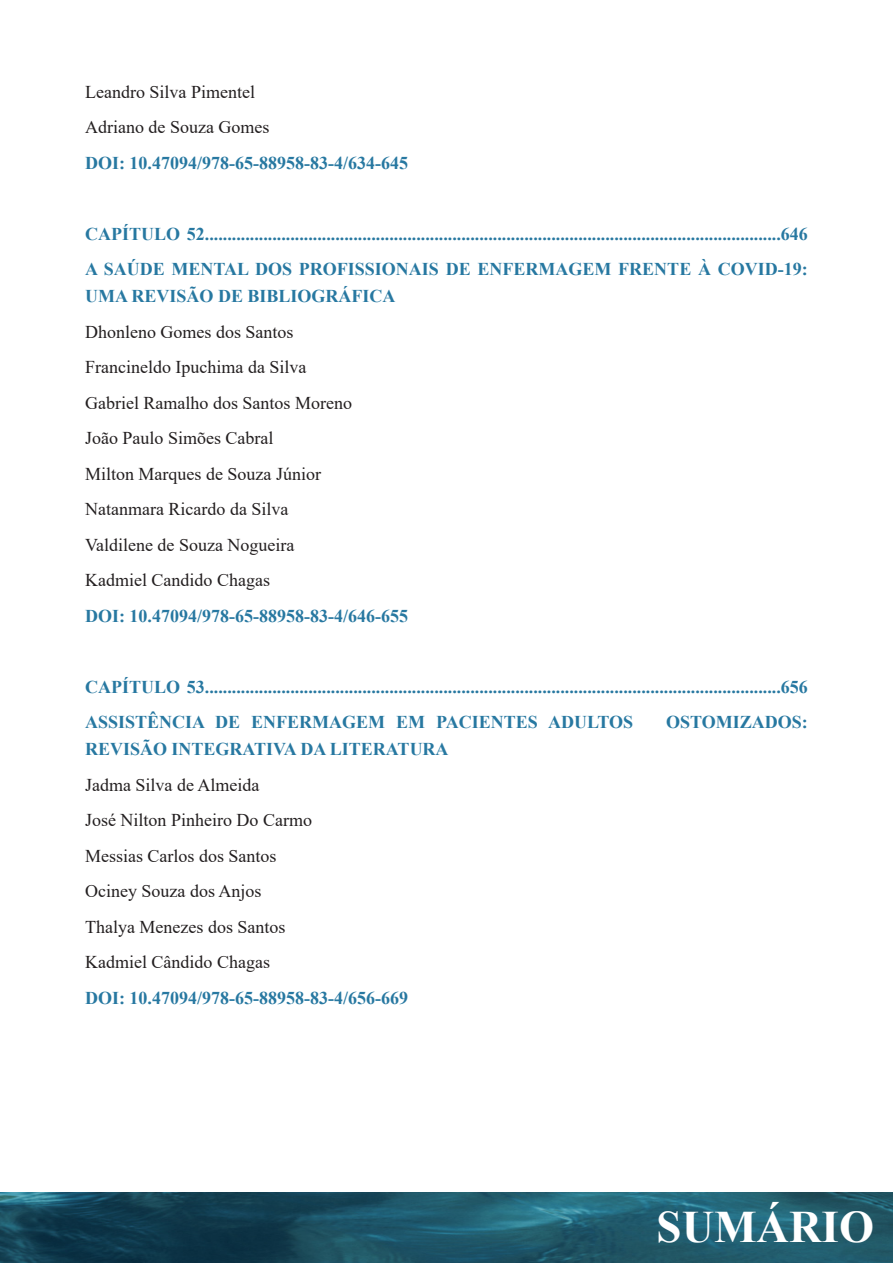
<style>
.page{position:relative;width:893px;height:1263px;background:#fff}
.page>*{position:absolute;margin:0;border:0;box-sizing:border-box;transform-origin:0 0}
.t1{font:700 45px "Times New Roman";color:#fff}
.t2{font:700 18px/27px "Times New Roman";color:#2778a1}
.t3{font:18px "Times New Roman";color:#231f20}
</style>
<div class="page">
<img style="left:0;top:1193px;width:893px;height:70px">
<p class="t3" style="left:85px;top:79px;width:171px">Leandro Silva Pimentel</p>
<p class="t3" style="left:85px;top:114px;width:186px">Adriano de Souza Gomes</p>
<p class="t2" style="left:85px;top:148px;width:324px">DOI: 10.47094/978-65-88958-83-4/634-645</p>
<p class="t2" style="left:85px;top:219px;width:724px">CAPÍTULO 52................................................................................................................................646</p>
<p class="t2" style="left:85px;top:255px;width:724px">A SAÚDE MENTAL DOS PROFISSIONAIS DE ENFERMAGEM FRENTE À COVID-19:<br>UMA REVISÃO DE BIBLIOGRÁFICA</p>
<p class="t3" style="left:85px;top:319px;width:210px">Dhonleno Gomes dos Santos</p>
<p class="t3" style="left:85px;top:354px;width:223px">Francineldo Ipuchima da Silva</p>
<p class="t3" style="left:85px;top:390px;width:268px">Gabriel Ramalho dos Santos Moreno</p>
<p class="t3" style="left:85px;top:425px;width:190px">João Paulo Simões Cabral</p>
<p class="t3" style="left:85px;top:461px;width:237px">Milton Marques de Souza Júnior</p>
<p class="t3" style="left:85px;top:496px;width:205px">Natanmara Ricardo da Silva</p>
<p class="t3" style="left:85px;top:532px;width:211px">Valdilene de Souza Nogueira</p>
<p class="t3" style="left:85px;top:567px;width:186px">Kadmiel Candido Chagas</p>
<p class="t2" style="left:85px;top:602px;width:324px">DOI: 10.47094/978-65-88958-83-4/646-655</p>
<p class="t2" style="left:85px;top:673px;width:724px">CAPÍTULO 53................................................................................................................................656</p>
<p class="t2" style="left:85px;top:708px;width:550px">ASSISTÊNCIA DE ENFERMAGEM EM PACIENTES ADULTOS</p>
<p class="t2" style="left:666px;top:708px;width:143px">OSTOMIZADOS:</p>
<p class="t2" style="left:85px;top:735px;width:365px">REVISÃO INTEGRATIVA DA LITERATURA</p>
<p class="t3" style="left:85px;top:772px;width:176px">Jadma Silva de Almeida</p>
<p class="t3" style="left:85px;top:807px;width:228px">José Nilton Pinheiro Do Carmo</p>
<p class="t3" style="left:85px;top:843px;width:193px">Messias Carlos dos Santos</p>
<p class="t3" style="left:85px;top:878px;width:178px">Ociney Souza dos Anjos</p>
<p class="t3" style="left:85px;top:914px;width:202px">Thalya Menezes dos Santos</p>
<p class="t3" style="left:85px;top:949px;width:186px">Kadmiel Cândido Chagas</p>
<p class="t2" style="left:85px;top:984px;width:324px">DOI: 10.47094/978-65-88958-83-4/656-669</p>
<h1 class="t1" style="left:657px;top:1194px;width:219px">SUMÁRIO</h1>
</div>
